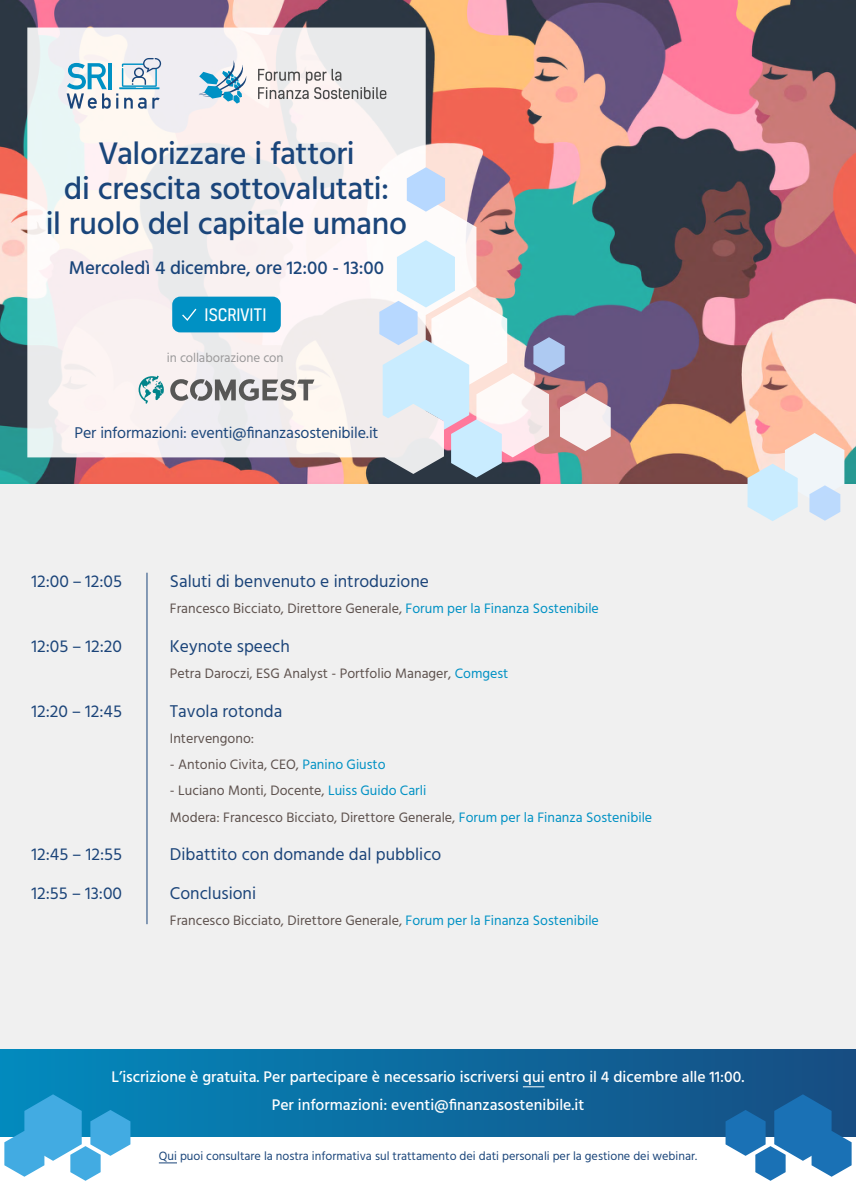
<style>
.page{position:relative;width:856px;height:1182px;background:#fff}
.page>*{position:absolute;margin:0;border:0;box-sizing:border-box;transform-origin:0 0}
.t1{font:500 31.94px/34.8px "Hind";letter-spacing:-.01em;color:#1a457a;text-align:center}
.t2{font:500 18.9px "Hind";letter-spacing:-.005em;color:#1a457a}
.t3{font:17.5px "Hind";color:#1b4479}
.t4{font:16.54px "Kelson";color:#fff}
.t5{font:15.92px "Hind";letter-spacing:-.01em;color:#1a457a}
.t6{font:500 15.75px/28px "Hind";color:#fff;text-align:center}
.t7{font:14px/26.2px "Hind";color:#5d514d}
.t8{font:13.04px "Hind";letter-spacing:-.005em;color:#9a999a}
.t9{font:12.25px "Hind";color:#1a457a}
.s1{color:#0091c4}
</style>
<div class="page">
<div style="left:0;top:1048px;width:856px;height:88px;background:linear-gradient(to right,#028abe,#174d82)"></div>
<svg style="left:159px;top:1162px;width:18px;height:1px"></svg>
<svg style="left:725px;top:1094px;width:126px;height:86px"></svg>
<svg style="left:4px;top:1094px;width:126px;height:86px"></svg>
<div style="left:0;top:482px;width:856px;height:566px;background:#f0f0f0"></div>
<hr style="left:147px;top:572px;width:1px;height:352px;background:#1a457a">
<svg style="left:523px;top:1086px;width:21px;height:1px"></svg>
<img style="left:0;top:0;width:856px;height:483px">
<svg style="left:27px;top:28px;width:449px;height:446px"></svg>
<svg style="left:258px;top:69px;width:128px;height:30px"></svg>
<svg style="left:198px;top:60px;width:49px;height:44px;background:#a8cbdd"></svg>
<svg style="left:67px;top:58px;width:94px;height:51px"></svg>
<svg style="left:407px;top:167px;width:38px;height:45px"></svg>
<svg style="left:379px;top:240px;width:232px;height:237px"></svg>
<svg style="left:170px;top:379px;width:144px;height:22px;background:#a8a6a6"></svg>
<svg style="left:139px;top:375px;width:25px;height:29px"></svg>
<div style="left:172px;top:296px;width:109px;height:36px;background:#0091c4;border-radius:8px"></div>
<svg style="left:182px;top:308px;width:15px;height:13px"></svg>
<svg style="left:747px;top:433px;width:97px;height:88px"></svg>
<h1 class="t1" style="left:46px;top:138px;width:363px">Valorizzare i fattori<br>di crescita sottovalutati:<br>il ruolo del capitale umano</h1>
<h2 class="t2" style="left:69px;top:255px;width:317px">Mercoledì 4 dicembre, ore 12:00 - 13:00</h2>
<p class="t4" style="left:205px;top:304px;width:63px">ISCRIVITI</p>
<p class="t8" style="left:167px;top:349px;width:118px">in collaborazione con</p>
<p class="t5" style="left:75px;top:422px;width:305px">Per informazioni: eventi@finanzasostenibile.it</p>
<p class="t3" style="left:32px;top:569px;width:92px">12:00 – 12:05</p>
<p class="t3" style="left:32px;top:634px;width:92px">12:05 – 12:20</p>
<p class="t3" style="left:32px;top:699px;width:92px">12:20 – 12:45</p>
<p class="t3" style="left:32px;top:842px;width:92px">12:45 – 12:55</p>
<p class="t3" style="left:32px;top:881px;width:92px">12:55 – 13:00</p>
<p class="t3" style="left:170px;top:569px;width:261px">Saluti di benvenuto e introduzione</p>
<p class="t7" style="left:170px;top:596px;width:430px">Francesco Bicciato, Direttore Generale, <span class="s1">Forum per la Finanza Sostenibile</span></p>
<p class="t3" style="left:170px;top:634px;width:122px">Keynote speech</p>
<p class="t7" style="left:170px;top:661px;width:340px">Petra Daroczi, ESG Analyst - Portfolio Manager, <span class="s1">Comgest</span></p>
<p class="t3" style="left:170px;top:699px;width:114px">Tavola rotonda</p>
<p class="t7" style="left:170px;top:725px;width:86px">Intervengono:</p>
<p class="t7" style="left:170px;top:752px;width:217px">- Antonio Civita, CEO, <span class="s1">Panino Giusto</span></p>
<p class="t7" style="left:170px;top:778px;width:484px">- Luciano Monti, Docente, <span class="s1">Luiss Guido Carli<br></span>Modera: Francesco Bicciato, Direttore Generale, <span class="s1">Forum per la Finanza Sostenibile</span></p>
<p class="t3" style="left:170px;top:842px;width:273px">Dibattito con domande dal pubblico</p>
<p class="t3" style="left:170px;top:881px;width:88px">Conclusioni</p>
<p class="t7" style="left:170px;top:908px;width:430px">Francesco Bicciato, Direttore Generale, <span class="s1">Forum per la Finanza Sostenibile</span></p>
<p class="t6" style="left:112px;top:1063px;width:634px">L’iscrizione è gratuita. Per partecipare è necessario iscriversi qui entro il 4 dicembre alle 11:00.<br>Per informazioni: eventi@finanzasostenibile.it</p>
<p class="t9" style="left:159px;top:1147px;width:540px">Qui puoi consultare la nostra informativa sul trattamento dei dati personali per la gestione dei webinar.</p>
</div>
